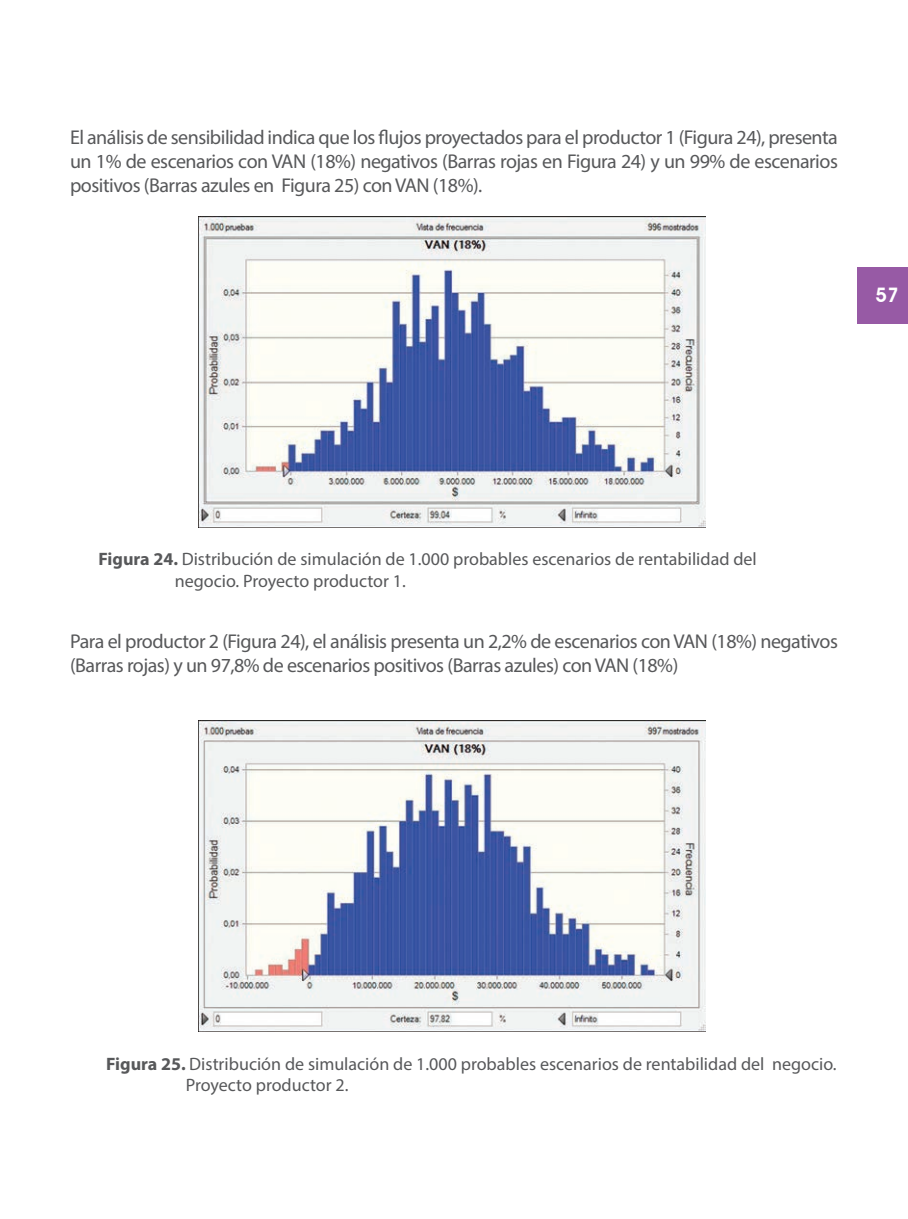
<style>
.page{position:relative;width:908px;height:1219px;background:#fff}
.page>*{position:absolute;margin:0;border:0;box-sizing:border-box;transform-origin:0 0}
.t1{font:20px/24px "Myriad Pro";letter-spacing:-.025em;color:#57585a;text-align:justify}
.t2{font:600 20px "Avant Garde IT Cby BT";color:#fff}
.t3{font:18px/21.6px "Myriad Pro";color:#57585a}
.s1{font-weight:700}
</style>
<div class="page">
<div style="left:856px;top:267px;width:51px;height:56px;background:#975aa5"></div>
<img style="left:198px;top:216px;width:506px;height:311px">
<img style="left:198px;top:720px;width:506px;height:311px">
<p class="t1" style="left:70px;top:125px;width:769px">El análisis de sensibilidad indica que los flujos proyectados para el productor 1 (Figura 24), presenta un 1% de escenarios con VAN (18%) negativos (Barras rojas en Figura 24) y un 99% de escenarios positivos (Barras azules en Figura 25) con VAN (18%).</p>
<p class="t2" style="left:875px;top:282px;width:25px">57</p>
<p class="t3" style="left:175px;top:548px;width:583px;text-indent:-76px"><span class="s1">Figura 24.</span> Distribución de simulación de 1.000 probables escenarios de rentabilidad del negocio. Proyecto productor 1.</p>
<p class="t1" style="left:70px;top:629px;width:769px">Para el productor 2 (Figura 24), el análisis presenta un 2,2% de escenarios con VAN (18%) negativos (Barras rojas) y un 97,8% de escenarios positivos (Barras azules) con VAN (18%)</p>
<p class="t3" style="left:186px;top:1052px;width:652px;text-indent:-80px"><span class="s1">Figura 25.</span> Distribución de simulación de 1.000 probables escenarios de rentabilidad del negocio.<br>Proyecto productor 2.</p>
</div>
